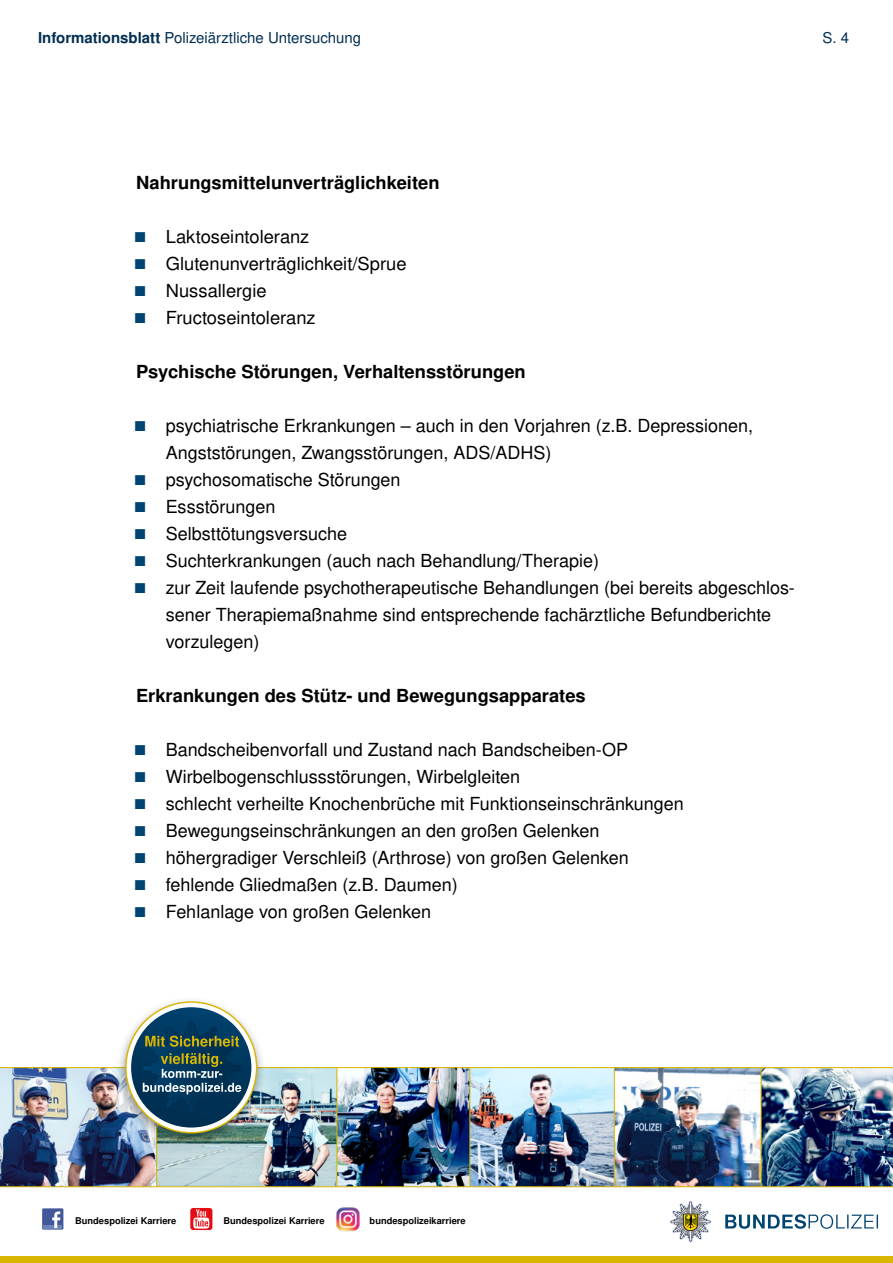
<style>
.page{position:relative;width:893px;height:1263px;background:#fff}
.page>*{position:absolute;margin:0;border:0;box-sizing:border-box;transform-origin:0 0}
.t1{font:18px/27px "Nimbus San L";color:#000}
.t2{font:700 18px "Nimbus San L";color:#000}
.t3{font:15px "Nimbus San L";color:#002e51}
.t4{font:700 9.3px "Nimbus San L";color:#000}
.s1{font-weight:700}
.s2{font-size:13.5px;color:#004471}
</style>
<div class="page">
<img style="left:470px;top:1069px;width:144px;height:117px">
<img style="left:337px;top:1069px;width:131px;height:117px">
<div style="left:318px;top:1067px;width:152px;height:122px;border:1px solid #d9b600"></div>
<img style="left:241px;top:1069px;width:94px;height:117px">
<svg style="left:241px;top:1186px;width:373px;height:3px"></svg>
<div style="left:0;top:1256px;width:893px;height:7px;background:#d9b600"></div>
<img style="left:614px;top:1067px;width:279px;height:176px">
<div style="left:116px;top:996px;width:151px;height:152px;background:#000;opacity:.4"></div>
<svg style="left:127px;top:1003px;width:129px;height:129px"></svg>
<svg style="left:131px;top:1007px;width:120px;height:120px"></svg>
<img style="left:0;top:1020px;width:241px;height:211px">
<img style="left:336px;top:1207px;width:24px;height:25px">
<p class="t3" style="left:38px;top:27px;width:325px"><span class="s1">Informationsblatt</span> Polizeiärztliche Untersuchung</p>
<p class="t3" style="left:823px;top:27px;width:28px">S. 4</p>
<p class="t2" style="left:136px;top:170px;width:305px">Nahrungsmittelunverträglichkeiten</p>
<p class="t1" style="left:136px;top:223px;width:175px"><span class="s2">■</span> Laktoseintoleranz</p>
<p class="t1" style="left:136px;top:250px;width:272px"><span class="s2">■</span> Glutenunverträglichkeit/Sprue</p>
<p class="t1" style="left:136px;top:277px;width:132px"><span class="s2">■</span> Nussallergie</p>
<p class="t1" style="left:136px;top:304px;width:181px"><span class="s2">■</span> Fructoseintoleranz</p>
<p class="t2" style="left:136px;top:359px;width:391px">Psychische Störungen, Verhaltensstörungen</p>
<p class="t1" style="left:166px;top:412px;width:589px;text-indent:-30px"><span class="s2">■</span> psychiatrische Erkrankungen – auch in den Vorjahren (z.B. Depressionen,<br>Angststörungen, Zwangsstörungen, ADS/ADHS)</p>
<p class="t1" style="left:136px;top:466px;width:266px"><span class="s2">■</span> psychosomatische Störungen</p>
<p class="t1" style="left:136px;top:493px;width:141px"><span class="s2">■</span> Essstörungen</p>
<p class="t1" style="left:136px;top:520px;width:213px"><span class="s2">■</span> Selbsttötungsversuche</p>
<p class="t1" style="left:136px;top:547px;width:464px"><span class="s2">■</span> Suchterkrankungen (auch nach Behandlung/Therapie)</p>
<p class="t1" style="left:166px;top:574px;width:631px;text-indent:-30px"><span class="s2">■</span> zur Zeit laufende psychotherapeutische Behandlungen (bei bereits abgeschlos&shy;sener Therapiemaßnahme sind entsprechende fachärztliche Befundberichte vorzulegen)</p>
<p class="t2" style="left:136px;top:683px;width:451px">Erkrankungen des Stütz- und Bewegungsapparates</p>
<p class="t1" style="left:136px;top:736px;width:494px"><span class="s2">■</span> Bandscheibenvorfall und Zustand nach Bandscheiben-OP</p>
<p class="t1" style="left:136px;top:763px;width:386px"><span class="s2">■</span> Wirbelbogenschlussstörungen, Wirbelgleiten</p>
<p class="t1" style="left:136px;top:790px;width:549px"><span class="s2">■</span> schlecht verheilte Knochenbrüche mit Funktionseinschränkungen</p>
<p class="t1" style="left:136px;top:817px;width:465px"><span class="s2">■</span> Bewegungseinschränkungen an den großen Gelenken</p>
<p class="t1" style="left:136px;top:844px;width:494px"><span class="s2">■</span> höhergradiger Verschleiß (Arthrose) von großen Gelenken</p>
<p class="t1" style="left:136px;top:871px;width:323px"><span class="s2">■</span> fehlende Gliedmaßen (z.B. Daumen)</p>
<p class="t1" style="left:136px;top:898px;width:297px"><span class="s2">■</span> Fehlanlage von großen Gelenken</p>
<p class="t4" style="left:75px;top:1214px;width:103px">Bundespolizei Karriere</p>
<p class="t4" style="left:223px;top:1214px;width:103px">Bundespolizei Karriere</p>
<p class="t4" style="left:370px;top:1214px;width:98px">bundespolizeikarriere</p>
</div>
